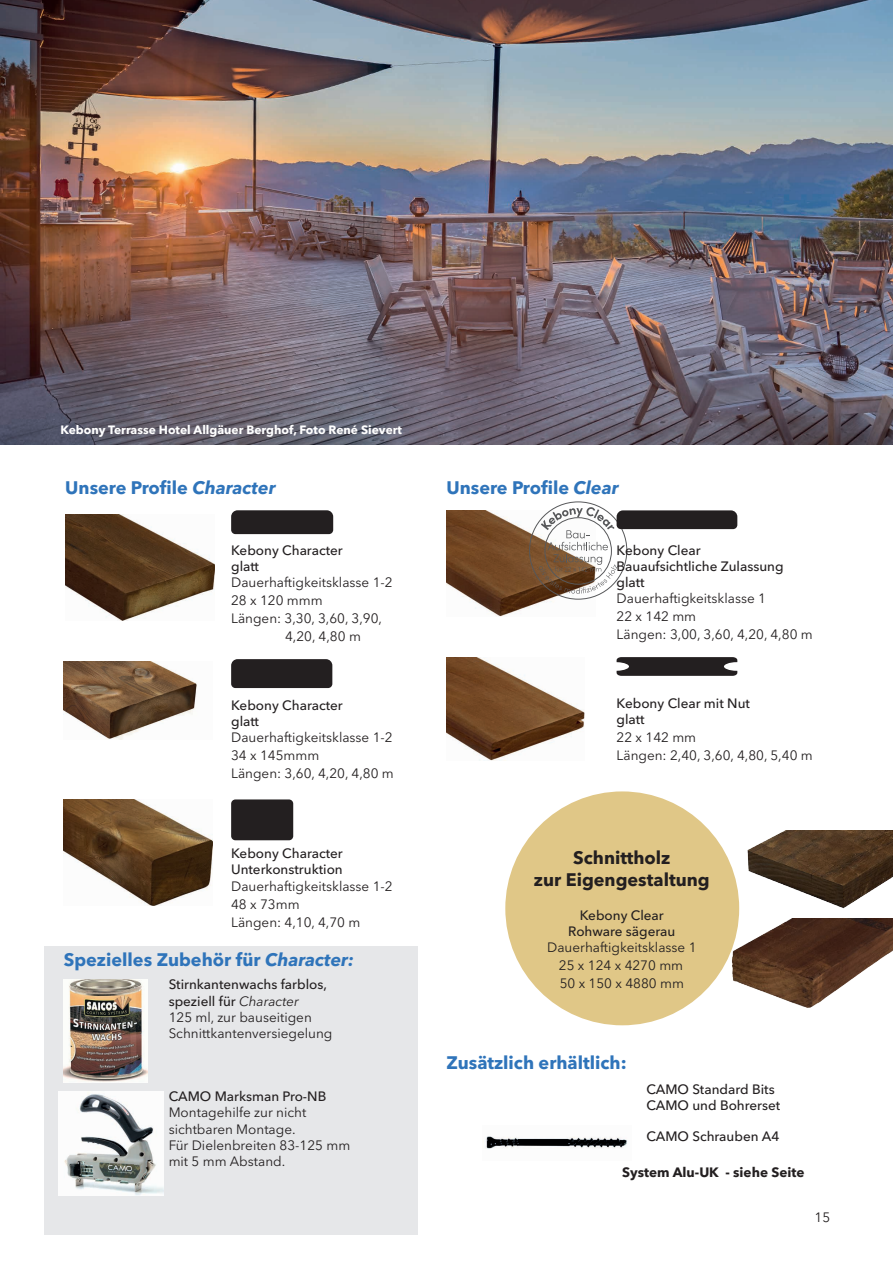
<style>
.page{position:relative;width:893px;height:1263px;background:#fff}
.page>*{position:absolute;margin:0;border:0;box-sizing:border-box;transform-origin:0 0}
.t1{font:700 18px "Avenir Next LT Pro";color:#2f74ba}
.t2{font:700 18px/21.6px "Avenir Next LT Pro";color:#231f20;text-align:center}
.t3{font:13.5px/18px "Avenir Next LT Pro";color:#231f20}
.t4{font:500 13.5px/16.2px "Avenir Next LT Pro";color:#231f20}
.t5{font:700 13.5px "Avenir Next LT Pro";color:#231f20}
.t6{font:700 12px "Avenir Next LT Pro";color:#fff}
.s1{font-style:italic}
.s2{font-weight:500}
</style>
<div class="page">
<div style="left:45px;top:946px;width:373px;height:289px;background:#e6e7e9"></div>
<img style="left:0;top:0;width:893px;height:444px">
<img style="left:446px;top:510px;width:140px;height:106px">
<img style="left:65px;top:514px;width:149px;height:106px">
<img style="left:64px;top:799px;width:149px;height:106px">
<img style="left:446px;top:657px;width:139px;height:104px">
<svg style="left:529px;top:502px;width:208px;height:97px"></svg>
<div style="left:231px;top:799px;width:62px;height:41px;background:#231f20;border-radius:4px"></div>
<div style="left:231px;top:510px;width:102px;height:24px;background:#231f20"></div>
<svg style="left:616px;top:657px;width:122px;height:19px;background:#393636"></svg>
<img style="left:64px;top:979px;width:84px;height:103px">
<img style="left:59px;top:1092px;width:105px;height:103px">
<img style="left:485px;top:1136px;width:142px;height:13px">
<div style="left:231px;top:659px;width:101px;height:29px;background:#231f20"></div>
<img style="left:64px;top:662px;width:133px;height:78px">
<img style="left:718px;top:830px;width:175px;height:89px">
<img style="left:723px;top:919px;width:170px;height:89px">
<div style="left:505px;top:791px;width:234px;height:234px;background:#e0c787;border-radius:50%"></div>
<p class="t6" style="left:61px;top:423px;width:343px">Kebony Terrasse Hotel Allgäuer Berghof, Foto René Sievert</p>
<h1 class="t1" style="left:65px;top:477px;width:212px">Unsere Profile <span class="s1">Character</span></h1>
<h1 class="t1" style="left:446px;top:477px;width:174px">Unsere Profile <span class="s1">Clear</span></h1>
<p class="t4" style="left:231px;top:542px;width:113px">Kebony Character glatt</p>
<p class="t3" style="left:231px;top:573px;width:163px">Dauerhaftigkeitsklasse 1-2</p>
<p class="t3" style="left:231px;top:591px;width:93px">28 x 120 mmm</p>
<p class="t3" style="left:231px;top:609px;width:152px">Längen: 3,30, 3,60, 3,90,</p>
<p class="t3" style="left:285px;top:627px;width:77px">4,20, 4,80 m</p>
<p class="t4" style="left:231px;top:697px;width:113px">Kebony Character glatt</p>
<p class="t3" style="left:231px;top:728px;width:164px">Dauerhaftigkeitsklasse 1-2<br>34 x 145mmm<br>Längen: 3,60, 4,20, 4,80 m</p>
<p class="t4" style="left:231px;top:845px;width:113px">Kebony Character<br>Unterkonstruktion</p>
<p class="t3" style="left:231px;top:877px;width:163px">Dauerhaftigkeitsklasse 1-2<br>48 x 73mm<br>Längen: 4,10, 4,70 m</p>
<h1 class="t1" style="left:64px;top:949px;width:292px">Spezielles Zubehör für <span class="s1">Character:</span></h1>
<p class="t3" style="left:169px;top:976px;width:165px;line-height:16.2px"><span class="s2">Stirnkantenwachs farblos, speziell für</span> <span class="s1">Character<br></span>125 ml, zur bauseitigen<br>Schnittkantenversiegelung</p>
<p class="t4" style="left:169px;top:1088px;width:159px">CAMO Marksman Pro-NB</p>
<p class="t3" style="left:169px;top:1104px;width:183px;line-height:16.2px">Montagehilfe zur nicht sichtbaren Montage.<br>Für Dielenbreiten 83-125 mm mit 5 mm Abstand.</p>
<p class="t4" style="left:617px;top:542px;width:169px">Kebony Clear<br>Bauaufsichtliche Zulassung glatt</p>
<p class="t3" style="left:617px;top:589px;width:198px">Dauerhaftigkeitsklasse 1<br>22 x 142 mm<br>Längen: 3,00, 3,60, 4,20, 4,80 m</p>
<p class="t4" style="left:617px;top:695px;width:135px">Kebony Clear mit Nut glatt</p>
<p class="t3" style="left:617px;top:728px;width:198px">22 x 142 mm<br>Längen: 2,40, 3,60, 4,80, 5,40 m</p>
<h1 class="t2" style="left:534px;top:847px;width:177px">Schnittholz<br>zur Eigengestaltung</h1>
<p class="t4" style="left:568px;top:907px;width:109px;text-align:center">Kebony Clear<br>Rohware sägerau</p>
<p class="t3" style="left:547px;top:938px;width:151px;text-align:center">Dauerhaftigkeitsklasse 1<br>25 x 124 x 4270 mm<br>50 x 150 x 4880 mm</p>
<h1 class="t1" style="left:446px;top:1051px;width:182px">Zusätzlich erhältlich:</h1>
<p class="t4" style="left:646px;top:1081px;width:135px">CAMO Standard Bits<br>CAMO und Bohrerset</p>
<p class="t4" style="left:646px;top:1128px;width:135px">CAMO Schrauben A4</p>
<p class="t5" style="left:622px;top:1164px;width:184px">System Alu-UK - siehe Seite</p>
<p class="t3" style="left:815px;top:1208px;width:17px">15</p>
</div>
